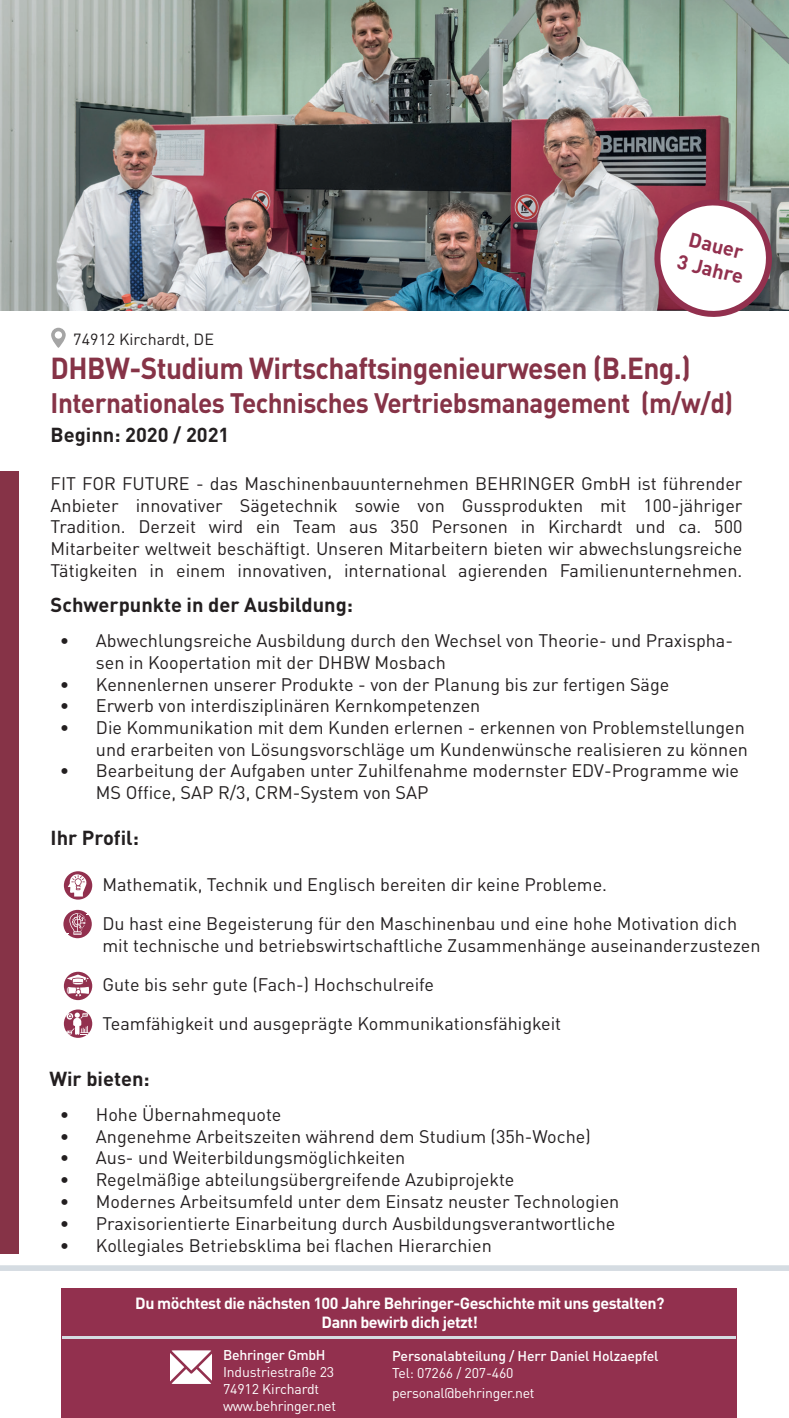
<style>
.page{position:relative;width:789px;height:1418px;background:#fff}
.page>*{position:absolute;margin:0;border:0;box-sizing:border-box;transform-origin:0 0}
.t1{font:700 30px "DIN Pro";letter-spacing:-.02em;color:#863347;scale:.93 1}
.t2{font:700 27.8px "DIN Pro";letter-spacing:-.02em;color:#863347;scale:.93 1}
.t3{font:700 20px "DIN Pro";color:#231f20}
.t4{font:700 20px "DIN Pro";color:#92304e}
.t5{font:18px/21.6px "DIN Pro";color:#231f20}
.t6{font:700 16px "DIN Pro";letter-spacing:-.03em;color:#fff}
.t7{font:16px "DIN Pro";color:#231f20}
.t8{font:14px "DIN Pro";letter-spacing:-.02em;color:#fff}
.t9{font:500 14px/16.8px "DIN Pro";letter-spacing:-.01em;color:#fff}
.s1{font-weight:400}
</style>
<div class="page">
<img style="left:0;top:0;width:788px;height:310px">
<div style="left:62px;top:1288px;width:674px;height:129px;background:#92304e"></div>
<div style="left:0;top:471px;width:18px;height:782px;background:#863347"></div>
<svg style="left:51px;top:328px;width:15px;height:20px"></svg>
<svg style="left:0;top:1265px;width:788px;height:5px;background:#d7dde3"></svg>
<svg style="left:171px;top:1350px;width:41px;height:33px"></svg>
<hr style="left:62px;top:1336px;width:673px;height:2px;background:#d5dce2">
<svg style="left:646px;top:192px;width:133px;height:125px"></svg>
<div style="left:64px;top:871px;width:28px;height:28px;background:#92304e;border-radius:50%"></div>
<svg style="left:68px;top:874px;width:19px;height:22px"></svg>
<svg style="left:64px;top:971px;width:28px;height:29px"></svg>
<svg style="left:67px;top:974px;width:22px;height:22px"></svg>
<svg style="left:64px;top:1009px;width:28px;height:28px"></svg>
<svg style="left:66px;top:1012px;width:23px;height:22px"></svg>
<svg style="left:63px;top:909px;width:29px;height:29px"></svg>
<svg style="left:66px;top:913px;width:23px;height:22px"></svg>
<p class="t4" style="left:693px;top:223px;width:57px;rotate:14deg">Dauer</p>
<p class="t4" style="left:681px;top:244px;width:69px;rotate:14deg">3 Jahre</p>
<p class="t7" style="left:73px;top:327px;width:142px">74912 Kirchardt, DE</p>
<p class="t1" style="left:51px;top:343px;width:689px">DHBW-Studium Wirtschaftsingenieurwesen (B.Eng.)</p>
<p class="t2" style="left:51px;top:379px;width:735px">Internationales Technisches Vertriebsmanagement (m/w/d)</p>
<p class="t3" style="left:51px;top:418px;width:180px">Beginn: 2020 / 2021</p>
<p class="t5" style="left:51px;top:471px;width:693px">FIT FOR FUTURE - das Maschinenbauunternehmen BEHRINGER GmbH ist führender</p>
<p class="t5" style="left:51px;top:493px;width:693px">Anbieter innovativer Sägetechnik sowie von Gussprodukten mit 100-jähriger</p>
<p class="t5" style="left:51px;top:514px;width:693px">Tradition. Derzeit wird ein Team aus 350 Personen in Kirchardt und ca. 500</p>
<p class="t5" style="left:51px;top:536px;width:693px">Mitarbeiter weltweit beschäftigt. Unseren Mitarbeitern bieten wir abwechslungsreiche</p>
<p class="t5" style="left:51px;top:557px;width:693px">Tätigkeiten in einem innovativen, international agierenden Familienunternehmen.</p>
<p class="t3" style="left:51px;top:588px;width:304px">Schwerpunkte in der Ausbildung:</p>
<p class="t5" style="left:96px;top:628px;width:638px;text-indent:-36px">• Abwechlungsreiche Ausbildung durch den Wechsel von Theorie- und Praxispha&shy;sen in Koopertation mit der DHBW Mosbach</p>
<p class="t5" style="left:60px;top:671px;width:610px">• Kennenlernen unserer Produkte - von der Planung bis zur fertigen Säge</p>
<p class="t5" style="left:60px;top:693px;width:421px">• Erwerb von interdisziplinären Kernkompetenzen</p>
<p class="t5" style="left:60px;top:715px;width:689px;text-align:right">• Die Kommunikation mit dem Kunden erlernen - erkennen von Problemstellungen und erarbeiten von Lösungsvorschläge um Kundenwünsche realisieren zu können</p>
<p class="t5" style="left:96px;top:758px;width:644px;text-indent:-36px">• Bearbeitung der Aufgaben unter Zuhilfenahme modernster EDV-Programme wie<br>MS Office, SAP R/3, CRM-System von SAP</p>
<p class="t3" style="left:51px;top:820px;width:90px">Ihr Profil:</p>
<p class="t5" style="left:102px;top:871px;width:506px">Mathematik, Technik und Englisch bereiten dir keine Probleme.</p>
<p class="t5" style="left:102px;top:910px;width:659px">Du hast eine Begeisterung für den Maschinenbau und eine hohe Motivation dich mit technische und betriebswirtschaftliche Zusammenhänge auseinanderzustezen</p>
<p class="t5" style="left:102px;top:971px;width:333px">Gute bis sehr gute (Fach-) Hochschulreife</p>
<p class="t5" style="left:102px;top:1010px;width:460px">Teamfähigkeit und ausgeprägte Kommunikationsfähigkeit</p>
<p class="t3" style="left:49px;top:1061px;width:102px">Wir bieten:</p>
<p class="t5" style="left:60px;top:1101px;width:223px">• Hohe Übernahmequote</p>
<p class="t5" style="left:60px;top:1123px;width:532px">• Angenehme Arbeitszeiten während dem Studium (35h-Woche)</p>
<p class="t5" style="left:60px;top:1145px;width:347px">• Aus- und Weiterbildungsmöglichkeiten</p>
<p class="t5" style="left:60px;top:1167px;width:456px">• Regelmäßige abteilungsübergreifende Azubiprojekte</p>
<p class="t5" style="left:60px;top:1189px;width:560px">• Modernes Arbeitsumfeld unter dem Einsatz neuster Technologien</p>
<p class="t5" style="left:60px;top:1211px;width:556px">• Praxisorientierte Einarbeitung durch Ausbildungsverantwortliche</p>
<p class="t5" style="left:60px;top:1233px;width:433px">• Kollegiales Betriebsklima bei flachen Hierarchien</p>
<p class="t6" style="left:135px;top:1289px;width:530px">Du möchtest die nächsten 100 Jahre Behringer-Geschichte mit uns gestalten?</p>
<p class="t6" style="left:321px;top:1308px;width:158px">Dann bewirb dich jetzt!</p>
<p class="t9" style="left:223px;top:1345px;width:104px">Behringer GmbH</p>
<p class="t8" style="left:223px;top:1360px;width:113px">Industriestraße 23</p>
<p class="t8" style="left:223px;top:1377px;width:98px">74912 Kirchardt</p>
<p class="t8" style="left:223px;top:1394px;width:114px">www.behringer.net</p>
<p class="t9" style="left:392px;top:1345px;width:268px">Personalabteilung / Herr Daniel Holzaepfel<br><span class="s1">Tel: 07266 / 207-460</span></p>
<p class="t8" style="left:392px;top:1381px;width:144px">personal@behringer.net</p>
</div>
